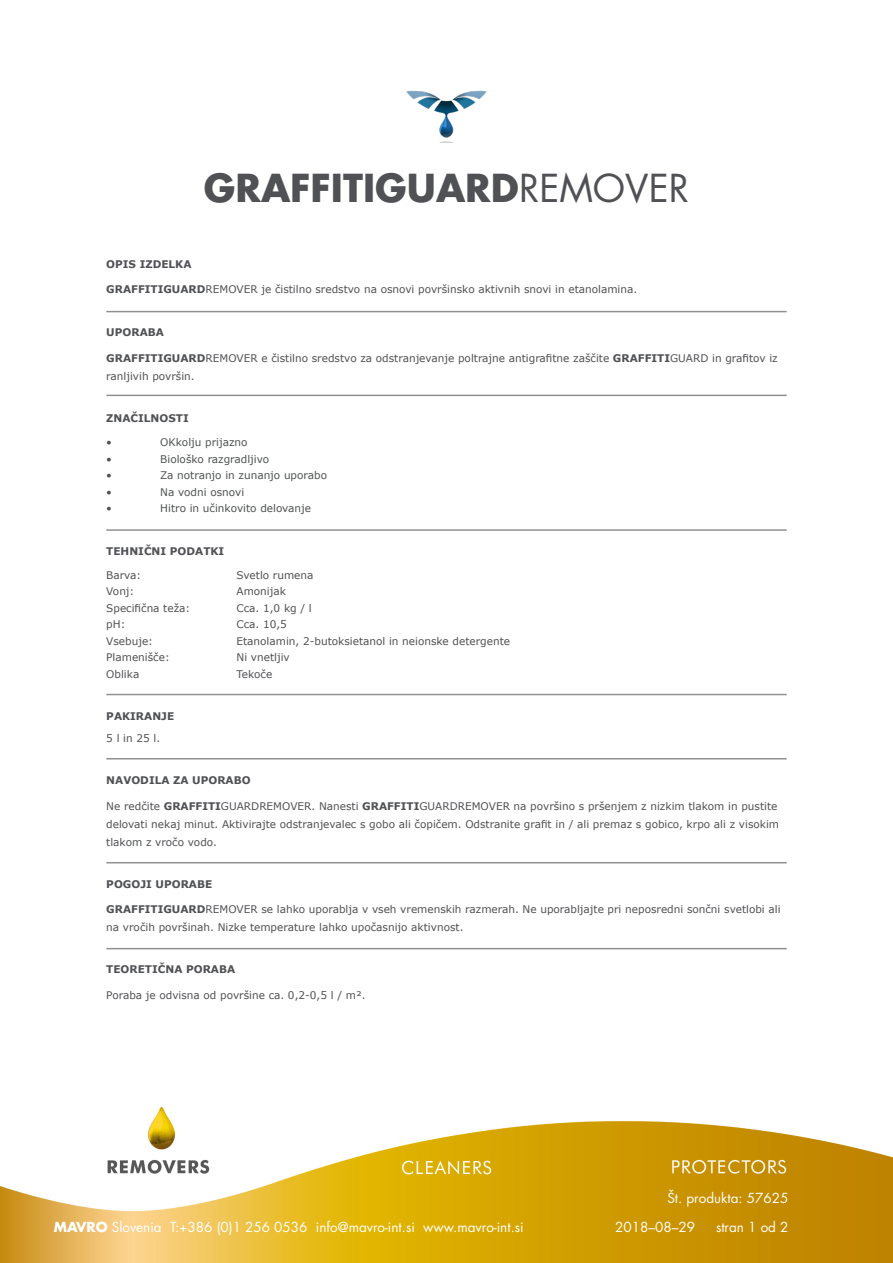
<style>
.page{position:relative;width:893px;height:1263px;background:#fff}
.page>*{position:absolute;margin:0;border:0;box-sizing:border-box;transform-origin:0 0}
.t1{font:700 37.5px "Futura Std";color:#505154}
.t2{font:13.5px/28.5px "Futura Std";color:#fff}
.t3{font:10.5px/18px "Verdana";color:#505154}
.t4{font:10.5px "Verdana";color:#4f5152}
.t5{font:700 10.5px "Verdana";color:#505154}
.s1{font-weight:400}
.s2{font-weight:700}
</style>
<div class="page">
<img style="left:406px;top:90px;width:81px;height:52px">
<img style="left:0;top:1107px;width:893px;height:156px">
<hr style="left:106px;top:311px;width:681px;height:1px;background:#231f20">
<hr style="left:106px;top:395px;width:681px;height:1px;background:#231f20">
<hr style="left:106px;top:529px;width:681px;height:2px;background:#231f20">
<hr style="left:106px;top:758px;width:681px;height:1px;background:#231f20">
<hr style="left:106px;top:694px;width:681px;height:1px;background:#231f20">
<hr style="left:106px;top:862px;width:681px;height:1px;background:#231f20">
<hr style="left:106px;top:948px;width:681px;height:1px;background:#231f20">
<p class="t1" style="left:204px;top:163px;width:487px">GRAFFITIGUARD<span class="s1">REMOVER</span></p>
<p class="t5" style="left:106px;top:257px;width:87px">OPIS IZDELKA</p>
<p class="t3" style="left:106px;top:280px;width:532px"><span class="s2">GRAFFITIGUARD</span>REMOVER je čistilno sredstvo na osnovi površinsko aktivnih snovi in etanolamina.</p>
<p class="t5" style="left:106px;top:325px;width:59px">UPORABA</p>
<p class="t3" style="left:106px;top:349px;width:673px"><span class="s2">GRAFFITIGUARD</span>REMOVER e čistilno sredstvo za odstranjevanje poltrajne antigrafitne zaščite <span class="s2">GRAFFITI</span>GUARD in grafitov iz ranljivih površin.</p>
<p class="t5" style="left:106px;top:411px;width:84px">ZNAČILNOSTI</p>
<p class="t4" style="left:106px;top:435px;width:7px">•</p>
<p class="t4" style="left:160px;top:435px;width:89px">OKkolju prijazno</p>
<p class="t4" style="left:106px;top:452px;width:7px">•</p>
<p class="t4" style="left:160px;top:452px;width:110px">Biološko razgradljivo</p>
<p class="t4" style="left:106px;top:468px;width:7px">•</p>
<p class="t4" style="left:160px;top:468px;width:168px">Za notranjo in zunanjo uporabo</p>
<p class="t4" style="left:106px;top:485px;width:7px">•</p>
<p class="t4" style="left:160px;top:485px;width:85px">Na vodni osnovi</p>
<p class="t4" style="left:106px;top:501px;width:7px">•</p>
<p class="t4" style="left:160px;top:501px;width:152px">Hitro in učinkovito delovanje</p>
<p class="t5" style="left:106px;top:543px;width:120px">TEHNIČNI PODATKI</p>
<p class="t3" style="left:106px;top:566px;width:37px">Barva:</p>
<p class="t3" style="left:236px;top:566px;width:79px">Svetlo rumena</p>
<p class="t3" style="left:106px;top:582px;width:30px">Vonj:</p>
<p class="t3" style="left:236px;top:582px;width:51px">Amonijak</p>
<p class="t3" style="left:106px;top:599px;width:85px">Specifična teža:</p>
<p class="t3" style="left:236px;top:599px;width:77px">Cca. 1,0 kg / l</p>
<p class="t3" style="left:106px;top:615px;width:21px">pH:</p>
<p class="t3" style="left:236px;top:615px;width:52px">Cca. 10,5</p>
<p class="t3" style="left:106px;top:632px;width:48px">Vsebuje:</p>
<p class="t3" style="left:236px;top:632px;width:275px">Etanolamin, 2-butoksietanol in neionske detergente</p>
<p class="t3" style="left:106px;top:648px;width:65px">Plamenišče:</p>
<p class="t3" style="left:236px;top:648px;width:55px">Ni vnetljiv</p>
<p class="t3" style="left:106px;top:665px;width:35px">Oblika</p>
<p class="t3" style="left:236px;top:665px;width:37px">Tekoče</p>
<p class="t5" style="left:106px;top:708px;width:69px">PAKIRANJE</p>
<p class="t3" style="left:106px;top:729px;width:55px">5 l in 25 l.</p>
<p class="t5" style="left:106px;top:773px;width:146px">NAVODILA ZA UPORABO</p>
<p class="t3" style="left:106px;top:797px;width:674px">Ne redčite <span class="s2">GRAFFITI</span>GUARDREMOVER. Nanesti <span class="s2">GRAFFITI</span>GUARDREMOVER na površino s pršenjem z nizkim tlakom in pustite delovati nekaj minut. Aktivirajte odstranjevalec s gobo ali čopičem. Odstranite grafit in / ali premaz s gobico, krpo ali z visokim tlakom z vročo vodo.</p>
<p class="t5" style="left:106px;top:876px;width:107px">POGOJI UPORABE</p>
<p class="t3" style="left:106px;top:900px;width:676px"><span class="s2">GRAFFITIGUARD</span>REMOVER se lahko uporablja v vseh vremenskih razmerah. Ne uporabljajte pri neposredni sončni svetlobi ali na vročih površinah. Nizke temperature lahko upočasnijo aktivnost.</p>
<p class="t5" style="left:106px;top:962px;width:130px">TEORETIČNA PORABA</p>
<p class="t3" style="left:106px;top:986px;width:261px">Poraba je odvisna od površine ca. 0,2-0,5 l / m².</p>
<p class="t2" style="left:54px;top:1213px;width:471px"><span class="s2">MAVRO</span> Slovenia T:+386 (0)1 256 0536 info@mavro-int.si www.mavro-int.si</p>
<p class="t2" style="left:615px;top:1184px;width:175px;text-indent:52px">Št. produkta: 57625<br>2018–08–29</p>
<p class="t2" style="left:716px;top:1213px;width:74px">stran 1 od 2</p>
</div>
